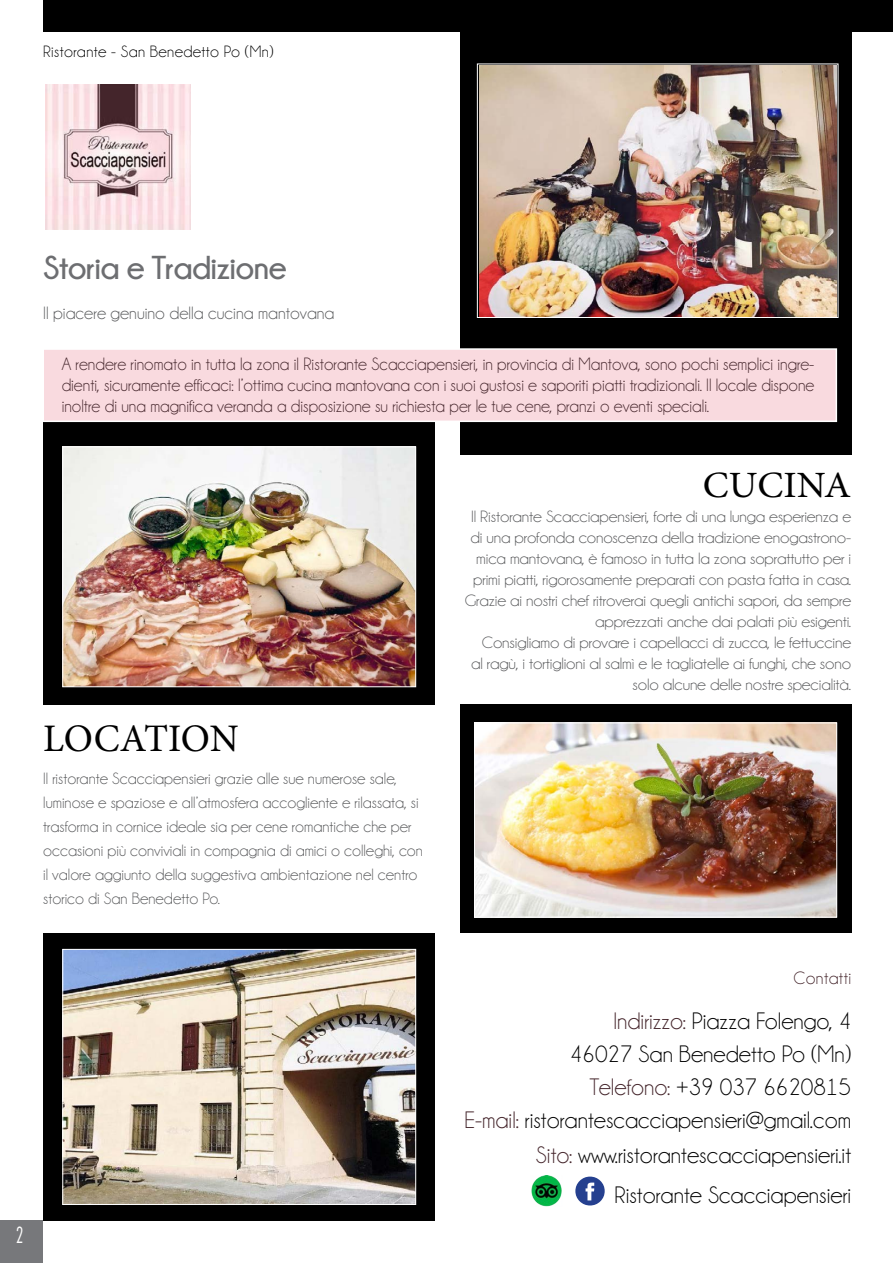
<style>
.page{position:relative;width:893px;height:1263px;background:#fff}
.page>*{position:absolute;margin:0;border:0;box-sizing:border-box;transform-origin:0 0}
.t1{font:39px "Minion Pro";letter-spacing:-.01em;color:#000}
.t2{font:37.05px "Minion Pro";color:#000;scale:1.05 1}
.t3{font:700 33px "Champagne&Limousines";letter-spacing:-.02em;color:#6d6e71}
.t4{font:24px/33.3px "Champagne&Limousines";color:#000;text-align:right}
.t5{font:300 condensed 22.5px "Futura BT";color:#fff;scale:.85 1}
.t6{font:18px/21px "Champagne&Limousines";color:#44252b;text-align:justify}
.t7{font:18px "Champagne&Limousines";color:#58595b}
.t8{font:18px "Champagne&Limousines";letter-spacing:.02em;color:#44252b}
.t9{font:16.5px/21px "Champagne&Limousines";letter-spacing:-.01em;color:#58595b;text-align:right;scale:1.05 1}
.t10{font:16.5px/24px "Champagne&Limousines";letter-spacing:-.01em;color:#58595b}
.t11{font:16.5px "Champagne&Limousines";letter-spacing:.02em;color:#000}
.s1{color:#44252b}
.s2{font-family:"Social Circles";font-size:52.5px;color:#25408f}
</style>
<div class="page">
<div style="left:0;top:1220px;width:43px;height:43px;background:#77787b"></div>
<div style="left:43px;top:417px;width:391px;height:287px;background:#000"></div>
<div style="left:43px;top:0;width:850px;height:31px;background:#000"></div>
<div style="left:460px;top:31px;width:391px;height:424px;background:#000"></div>
<img style="left:479px;top:66px;width:357px;height:250px">
<div style="left:477px;top:64px;width:361px;height:254px;border:1px solid #fff"></div>
<div style="left:43px;top:348px;width:794px;height:74px;background:#f9dadf;border:2px solid #fff"></div>
<img style="left:64px;top:448px;width:350px;height:237px">
<div style="left:62px;top:446px;width:354px;height:241px;border:1px solid #fff"></div>
<div style="left:460px;top:704px;width:391px;height:229px;background:#000"></div>
<img style="left:476px;top:724px;width:359px;height:191px">
<div style="left:474px;top:722px;width:363px;height:195px;border:1px solid #fff"></div>
<div style="left:43px;top:933px;width:391px;height:287px;background:#000"></div>
<img style="left:64px;top:951px;width:350px;height:252px">
<div style="left:62px;top:949px;width:354px;height:256px;border:1px solid #fff"></div>
<img style="left:45px;top:85px;width:145px;height:145px">
<img style="left:531px;top:1176px;width:31px;height:30px">
<p class="t11" style="left:43px;top:43px;width:232px">Ristorante - San Benedetto Po (Mn)</p>
<h3 class="t3" style="left:43px;top:249px;width:245px">Storia e Tradizione</h3>
<p class="t7" style="left:43px;top:304px;width:293px">Il piacere genuino della cucina mantovana</p>
<p class="t6" style="left:62px;top:353px;width:754px">A rendere rinomato in tutta la zona il Ristorante Scacciapensieri, in provincia di Mantova, sono pochi semplici ingre&shy;dienti, sicuramente efficaci: l’ottima cucina mantovana con i suoi gustosi e saporiti piatti tradizionali. Il locale dispone inoltre di una magnifica veranda a disposizione su richiesta per le tue cene, pranzi o eventi speciali.</p>
<h1 class="t1" style="left:43px;top:712px;width:197px">LOCATION</h1>
<p class="t10" style="left:43px;top:766px;width:381px">Il ristorante Scacciapensieri grazie alle sue numerose sale, luminose e spaziose e all’atmosfera accogliente e rilassata, si trasforma in cornice ideale sia per cene romantiche che per occasioni più conviviali in compagnia di amici o colleghi, con il valore aggiunto della suggestiva ambientazione nel centro storico di San Benedetto Po.</p>
<h2 class="t2" style="left:703px;top:460px;width:143px">CUCINA</h2>
<p class="t9" style="left:465px;top:506px;width:370px">Il Ristorante Scacciapensieri, forte di una lunga esperienza e di una profonda conoscenza della tradizione enogastrono&shy;mica mantovana, è famoso in tutta la zona soprattutto per i primi piatti, rigorosamente preparati con pasta fatta in casa.<br>Grazie ai nostri chef ritroverai quegli antichi sapori, da sempre apprezzati anche dai palati più esigenti.<br>Consigliamo di provare i capellacci di zucca, le fettuccine<br>al ragù, i tortiglioni al salmì e le tagliatelle ai funghi, che sono solo alcune delle nostre specialità.</p>
<h3 class="t5" style="left:16px;top:1221px;width:10px">2</h3>
<p class="t8" style="left:794px;top:969px;width:59px">Contatti</p>
<h3 class="t4" style="left:464px;top:1005px;width:388px"><span class="s1">Indirizzo:</span> Piazza Folengo, 4<br>46027 San Benedetto Po (Mn)<br><span class="s1">Telefono:</span> +39 037 6620815<br><span class="s1">E-mail:</span> ristorantescacciapensieri@gmail.com <span class="s1">Sito:</span> www.ristorantescacciapensieri.it</h3>
<h3 class="t4" style="left:571px;top:1179px;width:281px"><span class="s2">f</span> Ristorante Scacciapensieri</h3>
</div>
